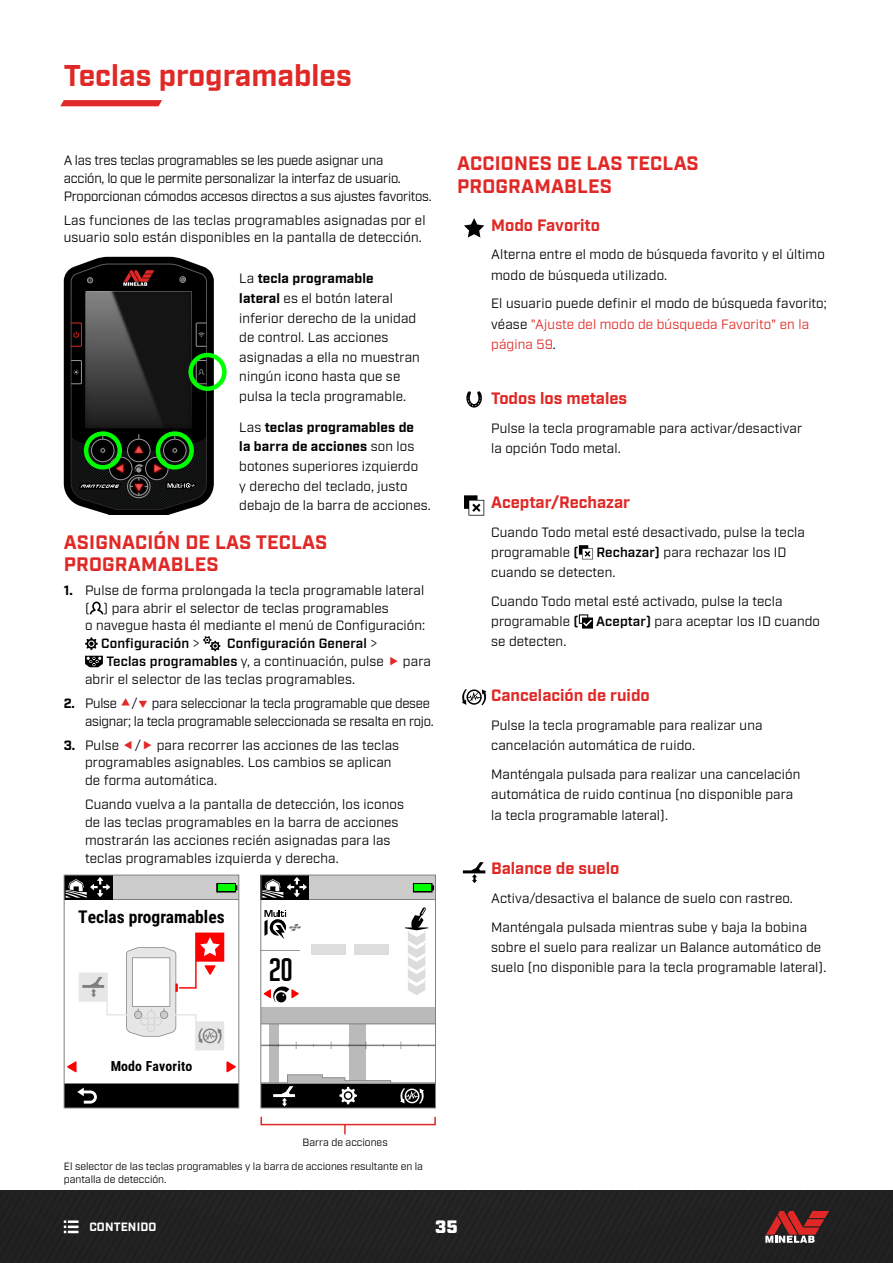
<style>
.page{position:relative;width:893px;height:1263px;background:#fff}
.page>*{position:absolute;margin:0;border:0;box-sizing:border-box;transform-origin:0 0}
.t1{font:116.4px "Target ID Mono";color:#ddd}
.t2{font:32.7px "Target ID Mono";color:#000}
.t3{font:700 30px "Industry";color:#e02926}
.t4{font:700 19.5px/22.4px "Industry";letter-spacing:.01em;color:#e02926}
.t5{font:900 18px "Industry";color:#fff}
.t6{font:700 17.4px "Roboto Condensed";color:#000}
.t7{font:700 16.5px "Industry";color:#e02926}
.t8{font:700 13.8px "Roboto Condensed";letter-spacing:.02em;color:#000}
.t9{font:13.5px/20.2px "Industry";letter-spacing:.01em;color:#000}
.t10{font:13.5px/17.9px "Industry";letter-spacing:-.015em;color:#000}
.t11{font:600 13.5px/17.9px "Industry";letter-spacing:.01em;color:#000}
.t12{font:700 12px "Industry";letter-spacing:.01em;color:#fff}
.t13{font:10.5px/13.5px "Industry";color:#000}
.s1{font-weight:700}
.s2{font-weight:400}
.s3{color:#e02926}
.s4{font-weight:600}
</style>
<div class="page">
<div style="left:0;top:1191px;width:893px;height:72px;background:#222"></div>
<svg style="left:60px;top:100px;width:102px;height:6px"></svg>
<svg style="left:765px;top:1211px;width:64px;height:32px;background:#863c3b"></svg>
<svg style="left:64px;top:1220px;width:15px;height:13px"></svg>
<svg style="left:64px;top:257px;width:150px;height:258px;background:#1e1f1b"></svg>
<img style="left:86px;top:291px;width:106px;height:137px">
<div style="left:84px;top:431px;width:38px;height:38px;border:4px solid #0f0;border-radius:50%"></div>
<div style="left:156px;top:431px;width:38px;height:38px;border:4px solid #0f0;border-radius:50%"></div>
<div style="left:188px;top:353px;width:39px;height:38px;border:4px solid #0f0;border-radius:50%"></div>
<svg style="left:90px;top:602px;width:13px;height:12px"></svg>
<svg style="left:85px;top:637px;width:13px;height:13px"></svg>
<svg style="left:203px;top:636px;width:17px;height:15px"></svg>
<svg style="left:85px;top:656px;width:18px;height:11px"></svg>
<div style="left:64px;top:1084px;width:175px;height:24px;background:#000"></div>
<hr style="left:64px;top:1083px;width:175px;height:1px;background:#7f7f7f">
<svg style="left:77px;top:1087px;width:20px;height:16px"></svg>
<div style="left:64px;top:875px;width:175px;height:25px;background:#cbcbcb"></div>
<hr style="left:64px;top:899px;width:175px;height:1px;background:#7f7f7f">
<div style="left:88px;top:875px;width:24px;height:24px;background:#000"></div>
<div style="left:64px;top:875px;width:24px;height:24px;background:#000"></div>
<svg style="left:66px;top:877px;width:44px;height:21px"></svg>
<svg style="left:216px;top:883px;width:21px;height:9px"></svg>
<div style="left:218px;top:884px;width:16px;height:7px;background:#0f0"></div>
<svg style="left:67px;top:1061px;width:10px;height:11px"></svg>
<svg style="left:226px;top:1061px;width:10px;height:11px"></svg>
<svg style="left:79px;top:932px;width:145px;height:118px"></svg>
<div style="left:64px;top:875px;width:175px;height:233px;border:1px solid #808080"></div>
<div style="left:261px;top:875px;width:174px;height:25px;background:#cbcbcb"></div>
<hr style="left:261px;top:899px;width:174px;height:1px;background:#7f7f7f">
<svg style="left:405px;top:907px;width:23px;height:88px"></svg>
<div style="left:285px;top:875px;width:24px;height:24px;background:#000"></div>
<div style="left:261px;top:875px;width:24px;height:24px;background:#000"></div>
<svg style="left:262px;top:877px;width:45px;height:21px"></svg>
<svg style="left:264px;top:910px;width:37px;height:29px"></svg>
<div style="left:349px;top:1007px;width:17px;height:76px;background:#bababa"></div>
<div style="left:261px;top:1007px;width:174px;height:16px;background:#bababa"></div>
<div style="left:270px;top:1007px;width:9px;height:76px;background:#bababa"></div>
<hr style="left:261px;top:1023px;width:174px;height:1px;background:#7f7f7f">
<svg style="left:262px;top:1042px;width:172px;height:7px"></svg>
<svg style="left:413px;top:883px;width:21px;height:9px"></svg>
<div style="left:414px;top:884px;width:17px;height:7px;background:#0f0"></div>
<svg style="left:262px;top:1074px;width:172px;height:32px"></svg>
<svg style="left:264px;top:986px;width:35px;height:16px"></svg>
<hr style="left:261px;top:950px;width:39px;height:1px;background:#999">
<div style="left:260px;top:875px;width:176px;height:233px;border:1px solid #808080"></div>
<svg style="left:344px;top:1125px;width:2px;height:9px"></svg>
<div style="left:260px;top:1116px;width:176px;height:9px;border:2px solid #e02926"></div>
<svg style="left:464px;top:218px;width:20px;height:20px"></svg>
<svg style="left:466px;top:391px;width:16px;height:17px"></svg>
<svg style="left:464px;top:495px;width:20px;height:21px"></svg>
<svg style="left:579px;top:545px;width:14px;height:14px"></svg>
<svg style="left:579px;top:614px;width:14px;height:14px"></svg>
<svg style="left:462px;top:689px;width:24px;height:16px"></svg>
<svg style="left:463px;top:862px;width:22px;height:21px"></svg>
<h3 class="t3" style="left:64px;top:58px;width:290px">Teclas programables</h3>
<p class="t10" style="left:64px;top:152px;width:368px">A las tres teclas programables se les puede asignar una<br>acción, lo que le permite personalizar la interfaz de usuario.<br>Proporcionan cómodos accesos directos a sus ajustes favoritos.</p>
<p class="t9" style="left:64px;top:211px;width:363px;line-height:17.9px">Las funciones de las teclas programables asignadas por el usuario solo están disponibles en la pantalla de detección.</p>
<p class="t9" style="left:239px;top:269px;width:182px;line-height:19.6px">La <span class="s1">tecla programable<br>lateral</span> es el botón lateral inferior derecho de la unidad de control. Las acciones asignadas a ella no muestran ningún icono hasta que se pulsa la tecla programable.</p>
<p class="t9" style="left:239px;top:418px;width:191px;line-height:19.6px">Las <span class="s1">teclas programables de<br>la barra de acciones</span> son los botones superiores izquierdo<br>y derecho del teclado, justo debajo de la barra de acciones.</p>
<h3 class="t4" style="left:64px;top:531px;width:265px">ASIGNACIÓN DE LAS TECLAS<br>PROGRAMABLES</h3>
<p class="t9" style="left:64px;top:580px;width:362px"><span class="s1">1.</span> Pulse de forma prolongada la tecla programable lateral</p>
<p class="t9" style="left:85px;top:598px;width:305px">( ) para abrir el selector de teclas programables</p>
<p class="t9" style="left:85px;top:616px;width:342px">o navegue hasta él mediante el menú de Configuración:</p>
<p class="t11" style="left:101px;top:635px;width:100px">Configuración <span class="s2">&gt;</span></p>
<p class="t11" style="left:106px;top:635px;width:279px;text-indent:121px">Configuración General <span class="s2">&gt;<br></span>Teclas programables <span class="s2">y, a continuación, pulse</span></p>
<p class="t9" style="left:403px;top:652px;width:29px">para</p>
<p class="t9" style="left:85px;top:669px;width:270px">abrir el selector de las teclas programables.</p>
<p class="t10" style="left:64px;top:694px;width:370px;text-align:right"><span class="s1">2.</span> Pulse / para seleccionar la tecla programable que desee asignar; la tecla programable seleccionada se resalta en rojo.</p>
<p class="t9" style="left:85px;top:736px;width:316px;line-height:17.9px;text-indent:-21px"><span class="s1">3.</span> Pulse / para recorrer las acciones de las teclas programables asignables. Los cambios se aplican de forma automática.</p>
<p class="t9" style="left:85px;top:796px;width:320px;line-height:17.9px">Cuando vuelva a la pantalla de detección, los iconos de las teclas programables en la barra de acciones mostrarán las acciones recién asignadas para las teclas programables izquierda y derecha.</p>
<p class="t6" style="left:78px;top:904px;width:148px">Teclas programables</p>
<h2 class="t2" style="left:268px;top:951px;width:26px">20</h2>
<h1 class="t1" style="left:306px;top:882px;width:89px">--</h1>
<h3 class="t4" style="left:457px;top:152px;width:243px;line-height:23px">ACCIONES DE LAS TECLAS<br>PROGRAMABLES</h3>
<p class="t7" style="left:491px;top:215px;width:110px">Modo Favorito</p>
<p class="t9" style="left:491px;top:245px;width:335px">Alterna entre el modo de búsqueda favorito y el último modo de búsqueda utilizado.</p>
<p class="t9" style="left:491px;top:294px;width:337px">El usuario puede definir el modo de búsqueda favorito; véase <span class="s3">"Ajuste del modo de búsqueda Favorito" en la página 59</span>.</p>
<p class="t7" style="left:491px;top:388px;width:138px">Todos los metales</p>
<p class="t9" style="left:491px;top:418px;width:313px">Pulse la tecla programable para activar/desactivar la opción Todo metal.</p>
<p class="t7" style="left:491px;top:492px;width:141px">Aceptar/Rechazar</p>
<p class="t9" style="left:491px;top:522px;width:315px">Cuando Todo metal esté desactivado, pulse la tecla programable <span class="s4">(</span></p>
<p class="t9" style="left:491px;top:542px;width:297px;text-indent:105px"><span class="s4">Rechazar)</span> para rechazar los ID cuando se detecten.</p>
<p class="t9" style="left:491px;top:591px;width:293px">Cuando Todo metal esté activado, pulse la tecla programable <span class="s4">(</span></p>
<p class="t9" style="left:596px;top:612px;width:225px"><span class="s4">Aceptar)</span> para aceptar los ID cuando</p>
<p class="t9" style="left:491px;top:632px;width:75px">se detecten.</p>
<p class="t7" style="left:491px;top:686px;width:160px">Cancelación de ruido</p>
<p class="t9" style="left:491px;top:716px;width:273px">Pulse la tecla programable para realizar una cancelación automática de ruido.</p>
<p class="t9" style="left:491px;top:765px;width:311px">Manténgala pulsada para realizar una cancelación automática de ruido continua (no disponible para la tecla programable lateral).</p>
<p class="t7" style="left:491px;top:858px;width:130px">Balance de suelo</p>
<p class="t9" style="left:491px;top:884px;width:317px;line-height:28.8px">Activa/desactiva el balance de suelo con rastreo.<br>Manténgala pulsada mientras sube y baja la bobina</p>
<p class="t9" style="left:491px;top:937px;width:335px">sobre el suelo para realizar un Balance automático de suelo (no disponible para la tecla programable lateral).</p>
<p class="t8" style="left:110px;top:1056px;width:84px">Modo Favorito</p>
<p class="t13" style="left:303px;top:1136px;width:87px">Barra de acciones</p>
<p class="t13" style="left:64px;top:1159px;width:361px">El selector de las teclas programables y la barra de acciones resultante en la pantalla de detección.</p>
<p class="t12" style="left:89px;top:1220px;width:69px">CONTENIDO</p>
<h3 class="t5" style="left:435px;top:1216px;width:24px">35</h3>
</div>
